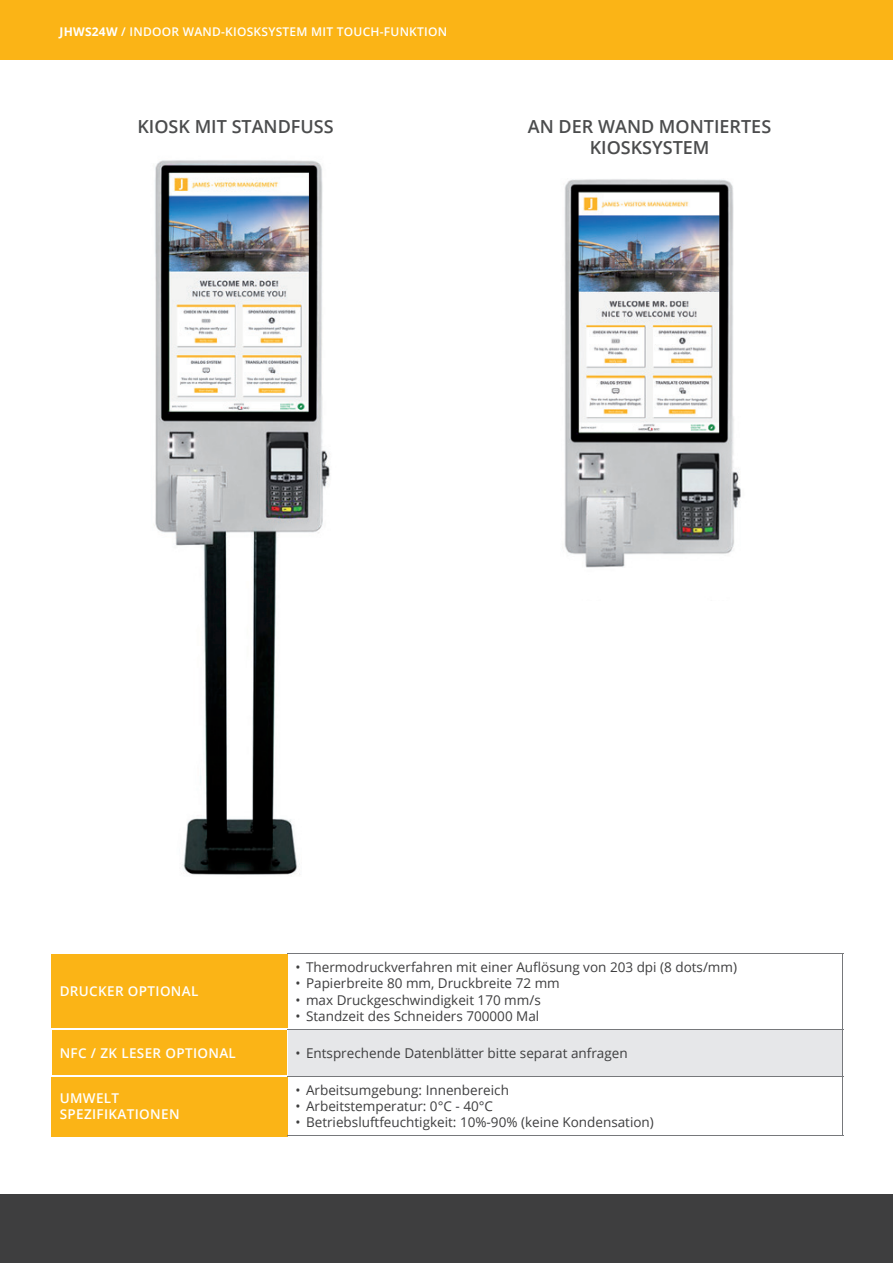
<style>
.page{position:relative;width:893px;height:1263px;background:#fff}
.page>*{position:absolute;margin:0;border:0;box-sizing:border-box;transform-origin:0 0}
.t1{font:600 18px/21.6px "Open Sans";color:#4b4c4d;text-align:center}
.t2{font:13.5px "Open Sans";color:#3e3e3f}
.t3{font:600 13.5px/16.5px "Open Sans";letter-spacing:.025em;color:#fff}
.t4{font:600 12px "Open Sans";letter-spacing:.02em;color:#fff}
.s1{font-weight:700}
</style>
<div class="page">
<div style="left:0;top:0;width:893px;height:60px;background:#fbb416"></div>
<div style="left:0;top:1195px;width:893px;height:68px;background:#3e3e3f"></div>
<div style="left:52px;top:954px;width:235px;height:181px;background:#fbb416"></div>
<div style="left:287px;top:1029px;width:556px;height:47px;background:#e6e7e9"></div>
<hr style="left:51px;top:954px;width:1px;height:74px;background:#fbb416">
<hr style="left:287px;top:954px;width:1px;height:74px;background:#fbb416">
<hr style="left:51px;top:1077px;width:1px;height:58px;background:#fbb416">
<hr style="left:287px;top:1077px;width:1px;height:58px;background:#fbb416">
<hr style="left:51px;top:1135px;width:236px;height:1px;background:#fbb416">
<hr style="left:51px;top:1028px;width:236px;height:2px;background:#fff">
<hr style="left:51px;top:1075px;width:236px;height:2px;background:#fff">
<hr style="left:287px;top:1030px;width:1px;height:45px;background:#fff">
<hr style="left:287px;top:953px;width:556px;height:1px;background:#76787b">
<hr style="left:843px;top:953px;width:1px;height:76px;background:#76787b">
<hr style="left:287px;top:1029px;width:556px;height:1px;background:#76787b">
<hr style="left:843px;top:1029px;width:1px;height:47px;background:#76787b">
<hr style="left:287px;top:1076px;width:556px;height:1px;background:#76787b">
<hr style="left:843px;top:1076px;width:1px;height:59px;background:#76787b">
<hr style="left:287px;top:1135px;width:556px;height:1px;background:#76787b">
<img style="left:155px;top:160px;width:175px;height:715px">
<img style="left:564px;top:179px;width:177px;height:389px">
<p class="t4" style="left:60px;top:24px;width:389px"><span class="s1">JHWS24W</span> / INDOOR WAND-KIOSKSYSTEM MIT TOUCH-FUNKTION</p>
<h1 class="t1" style="left:137px;top:115px;width:198px">KIOSK MIT STANDFUSS</h1>
<h1 class="t1" style="left:528px;top:115px;width:245px">AN DER WAND MONTIERTES<br>KIOSKSYSTEM</h1>
<p class="t3" style="left:60px;top:983px;width:140px">DRUCKER OPTIONAL</p>
<p class="t2" style="left:296px;top:958px;width:443px">• Thermodruckverfahren mit einer Auflösung von 203 dpi (8 dots/mm)</p>
<p class="t2" style="left:296px;top:974px;width:266px">• Papierbreite 80 mm, Druckbreite 72 mm</p>
<p class="t2" style="left:296px;top:990px;width:247px">• max Druckgeschwindigkeit 170 mm/s</p>
<p class="t2" style="left:296px;top:1006px;width:245px">• Standzeit des Schneiders 700000 Mal</p>
<p class="t3" style="left:60px;top:1044px;width:178px">NFC / ZK LESER OPTIONAL</p>
<p class="t2" style="left:296px;top:1044px;width:334px">• Entsprechende Datenblätter bitte separat anfragen</p>
<p class="t3" style="left:60px;top:1089px;width:121px">UMWELT<br>SPEZIFIKATIONEN</p>
<p class="t2" style="left:296px;top:1081px;width:215px">• Arbeitsumgebung: Innenbereich</p>
<p class="t2" style="left:296px;top:1097px;width:199px">• Arbeitstemperatur: 0°C - 40°C</p>
<p class="t2" style="left:296px;top:1113px;width:360px">• Betriebsluftfeuchtigkeit: 10%-90% (keine Kondensation)</p>
</div>
